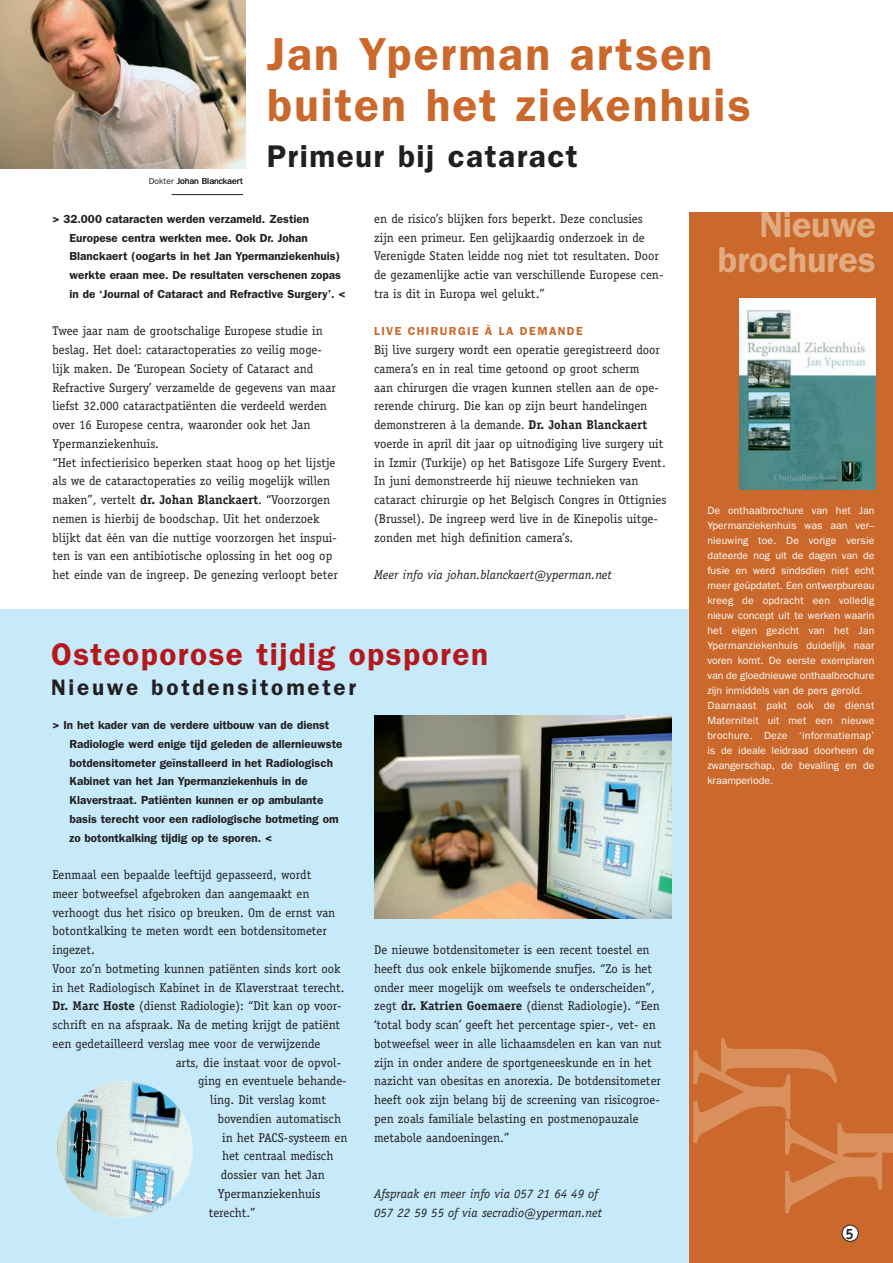
<style>
.page{position:relative;width:893px;height:1263px;background:#fff}
.page>*{position:absolute;margin:0;border:0;box-sizing:border-box;transform-origin:0 0}
.t1{font:700 147px "Giovanni";color:#d9905c}
._02_titel_oranje_31{font:600 46.5px/51px "Franklin Gothic";color:#cb692c}
._03_kantlijn_titel{font:600 36px/34.5px "Franklin Gothic";color:#e2ac82;text-align:right}
._04_titel_rood_21pt{font:600 31.5px "Franklin Gothic";color:#b4181d}
._04_titel_zwart_21_p{font:600 31.5px "Franklin Gothic";color:#231f20}
._04_titel_rood_21pt-2{font:600 22.5px "Franklin Gothic";color:#231f20}
._01_brood{font:12.75px/18.8px "Officina Serif";color:#231f20}
._01_brood-2{font:italic 12.75px/18.8px "Officina Serif";color:#231f20}
._01_inleiding{font:600 11.7px/18.8px "Franklin Gothic";color:#231f20}
.kort_titel{font:600 11.7px "Franklin Gothic";letter-spacing:.12em;color:#cb692c}
._03_kantlijn_brood{font:10.5px/15px "Franklin Gothic";color:#fff;text-align:justify}
.onderschrift{font:8.7px "Franklin Gothic";color:#231f20}
.s1{font-weight:700}
</style>
<div class="page">
<div style="left:689px;top:213px;width:204px;height:1050px;background:#cb692c"></div>
<div style="left:842px;top:1225px;width:16px;height:16px;background:#fff;border-radius:50%"></div>
<div style="left:842px;top:1225px;width:17px;height:17px;border:1px solid #231f20;border-radius:50%"></div>
<div style="left:0;top:609px;width:689px;height:654px;background:#c6eafa"></div>
<img style="left:0;top:0;width:245px;height:169px">
<img style="left:57px;top:1081px;width:136px;height:136px;border-radius:50%">
<hr style="left:172px;top:194px;width:71px;height:1px;background:#231f20">
<img style="left:374px;top:715px;width:298px;height:203px">
<img style="left:739px;top:298px;width:136px;height:191px">
<p class="onderschrift" style="left:149px;top:176px;width:96px">Dokter Johan Blanckaert</p>
<p class="_02_titel_oranje_31" style="left:267px;top:27px;width:485px">Jan Yperman artsen buiten het ziekenhuis</p>
<p class="_04_titel_zwart_21_p" style="left:267px;top:138px;width:313px">Primeur bij cataract</p>
<p class="_01_inleiding" style="left:70px;top:209px;width:278px;text-indent:-17px">&gt; 32.000 cataracten werden verzameld. Zestien Europese centra werkten mee. Ook Dr. Johan Blanckaert (oogarts in het Jan Ypermanziekenhuis) werkte eraan mee. De resultaten verschenen zopas in de ‘Journal of Cataract and Refractive Surgery’. &lt;</p>
<p class="_01_brood" style="left:53px;top:322px;width:285px">Twee jaar nam de grootschalige Europese studie in beslag. Het doel: cataractoperaties zo veilig moge&shy;lijk maken. De ‘European Society of Cataract and Refractive Surgery’ verzamelde de gegevens van maar liefst 32.000 cataractpatiënten die verdeeld werden over 16 Europese centra, waaronder ook het Jan Ypermanziekenhuis.</p>
<p class="_01_brood" style="left:53px;top:453px;width:287px">“Het infectierisico beperken staat hoog op het lijstje als we de cataractoperaties zo veilig mogelijk willen maken”, vertelt <span class="s1">dr. Johan Blanckaert</span>. “Voorzorgen nemen is hierbij de boodschap. Uit het onderzoek blijkt dat één van die nuttige voorzorgen het inspui&shy;ten is van een antibiotische oplossing in het oog op het einde van de ingreep. De genezing verloopt beter</p>
<p class="_01_brood" style="left:374px;top:209px;width:291px">en de risico’s blijken fors beperkt. Deze conclusies zijn een primeur. Een gelijkaardig onderzoek in de Verenigde Staten leidde nog niet tot resultaten. Door de gezamenlijke actie van verschillende Europese cen&shy;tra is dit in Europa wel gelukt.”</p>
<p class="kort_titel" style="left:374px;top:324px;width:210px">Live chirurgie à la demande</p>
<p class="_01_brood" style="left:374px;top:340px;width:294px">Bij live surgery wordt een operatie geregistreerd door camera’s en in real time getoond op groot scherm<br>aan chirurgen die vragen kunnen stellen aan de ope&shy;rerende chirurg. Die kan op zijn beurt handelingen demonstreren à la demande. <span class="s1">Dr. Johan Blanckaert </span>voerde in april dit jaar op uitnodiging live surgery uit in Izmir (Turkije) op het Batisgoze Life Surgery Event.<br>In juni demonstreerde hij nieuwe technieken van cataract chirurgie- op het Belgisch Congres in Ottignies (Brussel). De ingreep werd live in de Kinepolis uitge&shy;zonden met high definition camera’s.</p>
<p class="_01_brood-2" style="left:374px;top:565px;width:239px">Meer info via johan.blanckaert@yperman.net</p>
<p class="_04_titel_rood_21pt" style="left:51px;top:636px;width:438px">Osteoporose tijdig opsporen</p>
<p class="_04_titel_rood_21pt-2" style="left:51px;top:674px;width:307px">Nieuwe botdensitometer</p>
<p class="_01_inleiding" style="left:70px;top:715px;width:274px;text-indent:-17px">&gt; I n het kader van de verdere uitbouw van de dienst Radiologie werd enige tijd geleden de allernieuwste botdensitometer geïnstalleerd in het Radiologisch Kabinet van het Jan Ypermanziekenhuis in de Klaverstraat. Patiënten kunnen er op ambulante basis terecht voor een radiologische botmeting om zo botontkalking tijdig op te sporen. &lt;</p>
<p class="_01_brood" style="left:53px;top:865px;width:284px">Eenmaal een bepaalde leeftijd gepasseerd, wordt meer botweefsel afgebroken dan aangemaakt en verhoogt dus het risico op breuken. Om de ernst van boto-ntkalking te meten wordt een botdensitometer ingezet.</p>
<p class="_01_brood" style="left:53px;top:959px;width:290px">Voor zo’n botmeting kunnen patiënten sinds kort ook</p>
<p class="_01_brood" style="left:53px;top:978px;width:293px">in het Radiologisch Kabinet in de Klaverstraat terecht.</p>
<p class="_01_brood" style="left:53px;top:997px;width:291px"><span class="s1">Dr. Marc Hoste</span> (dienst Radiologie): “Dit kan op voor-</p>
<p class="_01_brood" style="left:53px;top:1015px;width:289px">schrift en na afspraak. Na de meting krijgt de patiënt</p>
<p class="_01_brood" style="left:53px;top:1034px;width:269px">een gedetailleerd verslag mee voor de verwijzende</p>
<p class="_01_brood" style="left:176px;top:1053px;width:167px">arts, die instaat voor de opvol-</p>
<p class="_01_brood" style="left:198px;top:1072px;width:150px">ging en eventuele behande-</p>
<p class="_01_brood" style="left:210px;top:1090px;width:117px">ling. Dit verslag komt</p>
<p class="_01_brood" style="left:218px;top:1109px;width:125px">bovendien automatisch</p>
<p class="_01_brood" style="left:222px;top:1128px;width:127px">in het PACS-systeem en</p>
<p class="_01_brood" style="left:222px;top:1147px;width:113px">het centraal medisch</p>
<p class="_01_brood" style="left:221px;top:1165px;width:106px">dossier van het Jan</p>
<p class="_01_brood" style="left:218px;top:1184px;width:104px">Ypermanziekenhuis</p>
<p class="_01_brood" style="left:209px;top:1203px;width:48px">terecht.”</p>
<p class="_01_brood" style="left:374px;top:940px;width:289px">De nieuwe botdensitometer is een recent toestel en heeft dus ook enkele bijkomende snufjes. “Zo is het onder meer mogelijk om weefsels te onderscheiden”, zegt <span class="s1">dr. Katrien Goemaere</span> (dienst Radiologie). “Een ‘total body scan’ geeft het percentage spier-, vet- en botweefsel weer in alle lichaamsdelen en kan van nut zijn in onder andere de sportgeneeskunde en in het nazicht van obesitas en anorexia. De botdensitometer heeft ook zijn belang bij de screening van risicogroe&shy;pen zoals familiale belasting en postmenopauzale metabole aandoeningen.”</p>
<p class="_01_brood-2" style="left:374px;top:1184px;width:229px">Afspraak en meer info via 057 21 64 49 of<br>057 22 59 55 of via secradio@yperman.net</p>
<p class="_03_kantlijn_titel" style="left:718px;top:207px;width:160px">Nieuwe brochures</p>
<p class="_03_kantlijn_brood" style="left:707px;top:503px;width:169px">De onthaalbrochure van het Jan Ypermanziekenhuis was aan ver– nieuwing toe. De vorige versie dateerde nog uit de dagen van de fusie en werd sindsdien niet echt meer geüpdatet. Een ontwerpbureau kreeg de opdracht een volledig nieuw concept uit te werken waarin het eigen gezicht van het Jan Ypermanziekenhuis duidelijk naar voren komt. De eerste exemplaren van de gloednieuwe onthaalbrochure zijn inmiddels van de pers gerold.</p>
<p class="_03_kantlijn_brood" style="left:707px;top:698px;width:169px">Daarnaast pakt ook de dienst Materniteit uit met een nieuwe brochure. Deze ‘informatiemap’ is de ideale leidraad doorheen de zwangerschap, de bevalling en de kraamperiode.</p>
<h1 class="t1" style="left:671px;top:1140px;width:107px;rotate:-90deg">YJ</h1>
<h1 class="t1" style="left:748px;top:1210px;width:94px;rotate:-90deg">Y</h1>
</div>
